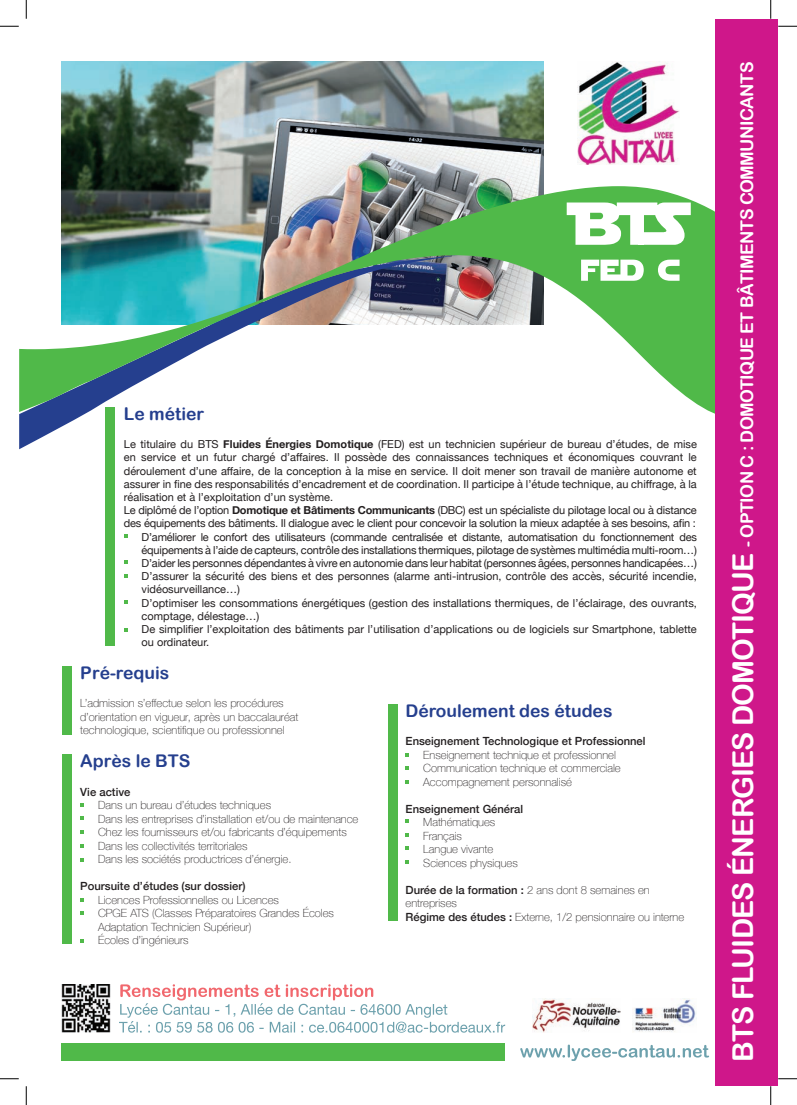
<style>
.page{position:relative;width:797px;height:1105px;background:#fff}
.page>*{position:absolute;margin:0;border:0;box-sizing:border-box;transform-origin:0 0}
.t1{font:17.5px "Arial Rounded MT Bold";letter-spacing:-.03em;color:#fff}
.t2{font:17.5px "Arial Rounded MT Bold";color:#253f8e}
.t3{font:100 11.25px/13.5px "Helvetica Neue";color:#231f20}
.t4{font:500 11.25px "Helvetica Neue";color:#231f20}
.t5{font:11px "Helvetica Neue";color:#231f20}
.t6{font:11px "Helvetica Neue";letter-spacing:-.02em;color:#231f20}
.s1{font-weight:700}
.s2{font-weight:500}
.s3{font-size:28.75px}
</style>
<div class="page">
<img style="left:62px;top:62px;width:481px;height:124px">
<div style="left:388px;top:704px;width:9px;height:217px;background:#50b949"></div>
<svg style="left:19px;top:420px;width:55px;height:29px"></svg>
<img style="left:19px;top:186px;width:696px;height:234px">
<div style="left:62px;top:1043px;width:443px;height:18px;background:#50b949"></div>
<div style="left:715px;top:19px;width:62px;height:1067px;background:#cf178a"></div>
<div style="left:105px;top:407px;width:10px;height:239px;background:#50b949"></div>
<svg style="left:80px;top:803px;width:4px;height:3px"></svg>
<svg style="left:80px;top:816px;width:4px;height:4px"></svg>
<svg style="left:80px;top:898px;width:4px;height:3px"></svg>
<svg style="left:405px;top:819px;width:4px;height:4px"></svg>
<svg style="left:405px;top:833px;width:4px;height:3px"></svg>
<svg style="left:405px;top:846px;width:4px;height:4px"></svg>
<svg style="left:405px;top:860px;width:4px;height:3px"></svg>
<svg style="left:405px;top:753px;width:4px;height:3px"></svg>
<svg style="left:405px;top:766px;width:4px;height:4px"></svg>
<svg style="left:405px;top:780px;width:4px;height:3px"></svg>
<svg style="left:520px;top:1044px;width:189px;height:17px"></svg>
<img style="left:62px;top:984px;width:48px;height:49px">
<img style="left:577px;top:62px;width:102px;height:103px">
<img style="left:532px;top:998px;width:88px;height:35px">
<img style="left:632px;top:998px;width:65px;height:34px">
<svg style="left:119px;top:984px;width:386px;height:49px"></svg>
<div style="left:62px;top:666px;width:9px;height:68px;background:#50b949"></div>
<div style="left:62px;top:754px;width:9px;height:190px;background:#50b949"></div>
<svg style="left:80px;top:831px;width:4px;height:3px"></svg>
<svg style="left:80px;top:911px;width:4px;height:4px"></svg>
<svg style="left:80px;top:844px;width:4px;height:4px"></svg>
<svg style="left:80px;top:858px;width:4px;height:3px"></svg>
<svg style="left:80px;top:939px;width:4px;height:3px"></svg>
<svg style="left:581px;top:260px;width:98px;height:21px"></svg>
<svg style="left:566px;top:202px;width:124px;height:43px"></svg>
<svg style="left:124px;top:574px;width:3px;height:4px"></svg>
<svg style="left:124px;top:600px;width:3px;height:4px"></svg>
<svg style="left:0;top:25px;width:19px;height:2px"></svg>
<svg style="left:778px;top:25px;width:19px;height:2px"></svg>
<svg style="left:0;top:1078px;width:19px;height:1px"></svg>
<svg style="left:778px;top:1078px;width:19px;height:1px"></svg>
<svg style="left:25px;top:0;width:2px;height:19px"></svg>
<svg style="left:25px;top:1086px;width:2px;height:19px"></svg>
<svg style="left:770px;top:0;width:1px;height:19px"></svg>
<svg style="left:770px;top:1086px;width:1px;height:19px"></svg>
<h1 class="t2" style="left:124px;top:403px;width:82px">Le métier</h1>
<p class="t5" style="left:124px;top:436px;width:574px">Le titulaire du BTS <span class="s1">Fluides Énergies Domotique</span> (FED) est un technicien supérieur de bureau d’études, de mise</p>
<p class="t5" style="left:124px;top:449px;width:574px">en service et un futur chargé d’affaires. Il possède des connaissances techniques et économiques couvrant le</p>
<p class="t5" style="left:124px;top:463px;width:574px">déroulement d’une affaire, de la conception à la mise en service. Il doit mener son travail de manière autonome et</p>
<p class="t5" style="left:124px;top:476px;width:574px">assurer in fine des responsabilités d’encadrement et de coordination. Il participe à l’étude technique, au chiffrage, à la</p>
<p class="t5" style="left:124px;top:489px;width:211px">réalisation et à l’exploitation d’un système.</p>
<p class="t6" style="left:124px;top:502px;width:574px">Le diplômé de l’option <span class="s1">Domotique et Bâtiments Communicants</span> (DBC) est un spécialiste du pilotage local ou à distance</p>
<p class="t6" style="left:124px;top:515px;width:573px">des équipements des bâtiments. Il dialogue avec le client pour concevoir la solution la mieux adaptée à ses besoins, afin :</p>
<p class="t6" style="left:142px;top:529px;width:556px">D’améliorer le confort des utilisateurs (commande centralisée et distante, automatisation du fonctionnement des</p>
<p class="t6" style="left:142px;top:542px;width:557px">équipements à l’aide de capteurs, contrôle des installations thermiques, pilotage de systèmes multimédia multi-room…)</p>
<p class="t6" style="left:142px;top:555px;width:556px">D’aider les personnes dépendantes à vivre en autonomie dans leur habitat (personnes âgées, personnes handicapées…)</p>
<p class="t5" style="left:142px;top:568px;width:556px">D’assurer la sécurité des biens et des personnes (alarme anti-intrusion, contrôle des accès, sécurité incendie,</p>
<p class="t5" style="left:142px;top:581px;width:100px">vidéosurveillance…)</p>
<p class="t5" style="left:142px;top:595px;width:556px">D’optimiser les consommations énergétiques (gestion des installations thermiques, de l’éclairage, des ouvrants,</p>
<p class="t5" style="left:142px;top:608px;width:119px">comptage, délestage…)</p>
<p class="t5" style="left:142px;top:621px;width:556px">De simplifier l’exploitation des bâtiments par l’utilisation d’applications ou de logiciels sur Smartphone, tablette</p>
<p class="t5" style="left:142px;top:634px;width:69px">ou ordinateur.</p>
<h1 class="t2" style="left:80px;top:662px;width:90px">Pré-requis</h1>
<p class="t3" style="left:80px;top:696px;width:219px">L’admission s’effectue selon les procédures d’orientation en vigueur, après un baccalauréat technologique, scientifique ou professionnel</p>
<h1 class="t2" style="left:405px;top:700px;width:208px">Déroulement des études</h1>
<p class="t4" style="left:405px;top:732px;width:241px">Enseignement Technologique et Professionnel</p>
<p class="t3" style="left:423px;top:747px;width:199px">Enseignement technique et professionnel<br>Communication technique et commerciale<br>Accompagnement personnalisé</p>
<p class="t4" style="left:405px;top:800px;width:119px">Enseignement Général</p>
<p class="t3" style="left:423px;top:815px;width:96px">Mathématiques<br>Français<br>Langue vivante<br>Sciences physiques</p>
<p class="t3" style="left:405px;top:882px;width:280px"><span class="s2">Durée de la formation :</span> 2 ans dont 8 semaines en entreprises<br><span class="s2">Régime des études :</span> Externe, 1/2 pensionnaire ou interne</p>
<h1 class="t2" style="left:80px;top:750px;width:112px">Après le BTS</h1>
<p class="t4" style="left:80px;top:782px;width:52px">Vie active</p>
<p class="t3" style="left:98px;top:798px;width:262px">Dans un bureau d’études techniques<br>Dans les entreprises d’installation et/ou de maintenance Chez les fournisseurs et/ou fabricants d’équipements Dans les collectivités territoriales<br>Dans les sociétés productrices d’énergie.</p>
<p class="t4" style="left:80px;top:877px;width:167px">Poursuite d’études (sur dossier)</p>
<p class="t3" style="left:98px;top:892px;width:237px">Licences Professionnelles ou Licences<br>CPGE ATS (Classes Préparatoires Grandes Écoles Adaptation Technicien Supérieur)<br>Écoles d’ingénieurs</p>
<h1 class="t1" style="left:736px;top:1062px;width:1001px;rotate:-90deg"><span class="s3">BTS FLUIDES ÉNERGIES DOMOTIQUE</span> - OPTION C : DOMOTIQUE ET BÂTIMENTS COMMUNICANTS</h1>
</div>
